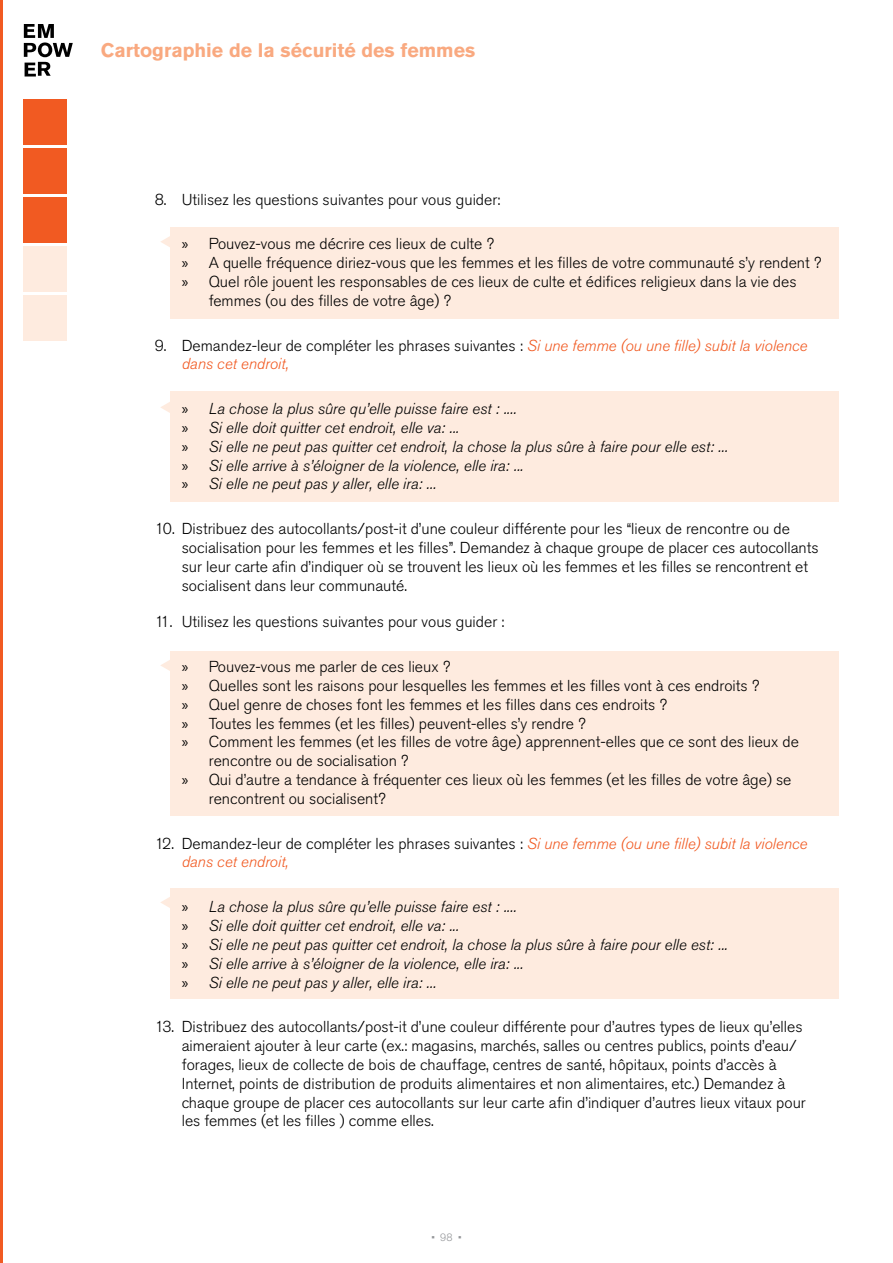
<style>
.page{position:relative;width:893px;height:1263px;background:#fff}
.page>*{position:absolute;margin:0;border:0;box-sizing:border-box;transform-origin:0 0}
.t1{font:700 19.5px "Akzidenz Grotesk Std";color:#f9a980}
.t2{font:300 15.75px/18.9px "Akzidenz Grotesk Std";color:#000}
.t3{font:italic 300 15.75px/18.9px "Akzidenz Grotesk Std";color:#000}
.t4{font:italic 300 15.75px/18.9px "Akzidenz Grotesk Std";color:#f15a22}
.t5{font:300 10.5px "Akzidenz Grotesk Std";color:#939598}
.s1{font-family:"Myriad Pro";font-weight:400}
.s2{font-style:normal;color:#000}
.s3{font-family:"Myriad Pro";font-weight:400;font-style:normal}
</style>
<div class="page">
<svg style="left:24px;top:24px;width:49px;height:53px"></svg>
<hr style="left:0;top:0;width:3px;height:1263px;background:#f15a22">
<div style="left:24px;top:148px;width:43px;height:45px;background:#f15a22"></div>
<div style="left:24px;top:99px;width:43px;height:45px;background:#f15a22"></div>
<div style="left:24px;top:197px;width:43px;height:45px;background:#f15a22"></div>
<div style="left:24px;top:246px;width:43px;height:45px;background:#feebdf"></div>
<div style="left:24px;top:296px;width:43px;height:45px;background:#feebdf"></div>
<div style="left:170px;top:227px;width:669px;height:92px;background:#feebdf"></div>
<svg style="left:160px;top:236px;width:10px;height:11px"></svg>
<div style="left:170px;top:391px;width:669px;height:111px;background:#feebdf"></div>
<svg style="left:160px;top:402px;width:10px;height:11px"></svg>
<div style="left:170px;top:651px;width:669px;height:164px;background:#feebdf"></div>
<svg style="left:160px;top:660px;width:10px;height:11px"></svg>
<div style="left:170px;top:888px;width:669px;height:111px;background:#feebdf"></div>
<svg style="left:160px;top:897px;width:10px;height:11px"></svg>
<p class="t1" style="left:101px;top:39px;width:376px">Cartographie de la sécurité des femmes</p>
<p class="t2" style="left:155px;top:190px;width:347px">8. Utilisez les questions suivantes pour vous guider:</p>
<p class="t2" style="left:182px;top:235px;width:314px"><span class="s1">»</span> Pouvez-vous me décrire ces lieux de culte ?</p>
<p class="t2" style="left:182px;top:254px;width:641px"><span class="s1">»</span> A quelle fréquence diriez-vous que les femmes et les filles de votre communauté s’y rendent ?</p>
<p class="t2" style="left:182px;top:273px;width:616px"><span class="s1">»</span> Quel rôle jouent les responsables de ces lieux de culte et édifices religieux dans la vie des</p>
<p class="t2" style="left:209px;top:292px;width:244px">femmes (ou des filles de votre âge) ?</p>
<p class="t4" style="left:182px;top:336px;width:627px;text-indent:-27px"><span class="s2">9. Demandez-leur de compléter les phrases suivantes :</span> Si une femme (ou une fille) subit la violence dans cet endroit,</p>
<p class="t3" style="left:182px;top:399px;width:548px"><span class="s3">»</span> La chose la plus sûre qu’elle puisse faire est : ....<br><span class="s3">»</span> Si elle doit quitter cet endroit, elle va: ...<br><span class="s3">»</span> Si elle ne peut pas quitter cet endroit, la chose la plus sûre à faire pour elle est: ... <span class="s3">»</span> Si elle arrive à s’éloigner de la violence, elle ira: ...<br><span class="s3">»</span> Si elle ne peut pas y aller, elle ira: ...</p>
<p class="t2" style="left:182px;top:519px;width:638px;text-indent:-27px">10. Distribuez des autocollants/post-it d’une couleur différente pour les “lieux de rencontre ou de socialisation pour les femmes et les filles”. Demandez à chaque groupe de placer ces autocollants sur leur carte afin d’indiquer où se trouvent les lieux où les femmes et les filles se rencontrent et socialisent dans leur communauté.</p>
<p class="t2" style="left:155px;top:613px;width:351px">11. Utilisez les questions suivantes pour vous guider :</p>
<p class="t2" style="left:182px;top:657px;width:270px"><span class="s1">»</span> Pouvez-vous me parler de ces lieux ?</p>
<p class="t2" style="left:182px;top:676px;width:579px"><span class="s1">»</span> Quelles sont les raisons pour lesquelles les femmes et les filles vont à ces endroits ?</p>
<p class="t2" style="left:182px;top:695px;width:487px"><span class="s1">»</span> Quel genre de choses font les femmes et les filles dans ces endroits ?</p>
<p class="t2" style="left:182px;top:714px;width:405px"><span class="s1">»</span> Toutes les femmes (et les filles) peuvent-elles s’y rendre ?</p>
<p class="t2" style="left:182px;top:733px;width:619px"><span class="s1">»</span> Comment les femmes (et les filles de votre âge) apprennent-elles que ce sont des lieux de</p>
<p class="t2" style="left:209px;top:752px;width:201px">rencontre ou de socialisation ?</p>
<p class="t2" style="left:182px;top:771px;width:611px"><span class="s1">»</span> Qui d’autre a tendance à fréquenter ces lieux où les femmes (et les filles de votre âge) se</p>
<p class="t2" style="left:209px;top:790px;width:178px">rencontrent ou socialisent?</p>
<p class="t4" style="left:182px;top:834px;width:627px;text-indent:-27px"><span class="s2">12. Demandez-leur de compléter les phrases suivantes :</span> Si une femme (ou une fille) subit la violence dans cet endroit,</p>
<p class="t3" style="left:182px;top:897px;width:548px"><span class="s3">»</span> La chose la plus sûre qu’elle puisse faire est : ....<br><span class="s3">»</span> Si elle doit quitter cet endroit, elle va: ...<br><span class="s3">»</span> Si elle ne peut pas quitter cet endroit, la chose la plus sûre à faire pour elle est: ... <span class="s3">»</span> Si elle arrive à s’éloigner de la violence, elle ira: ...<br><span class="s3">»</span> Si elle ne peut pas y aller, elle ira: ...</p>
<p class="t2" style="left:182px;top:1017px;width:626px;text-indent:-27px">13. Distribuez des autocollants/post-it d’une couleur différente pour d’autres types de lieux qu’elles aimeraient ajouter à leur carte (ex.: magasins, marchés, salles ou centres publics, points d’eau/ forages, lieux de collecte de bois de chauffage, centres de santé, hôpitaux, points d’accès à Internet, points de distribution de produits alimentaires et non alimentaires, etc.) Demandez à chaque groupe de placer ces autocollants sur leur carte afin d’indiquer d’autres lieux vitaux pour les femmes (et les filles ) comme elles.</p>
<p class="t5" style="left:431px;top:1231px;width:32px">• 98 •</p>
</div>
